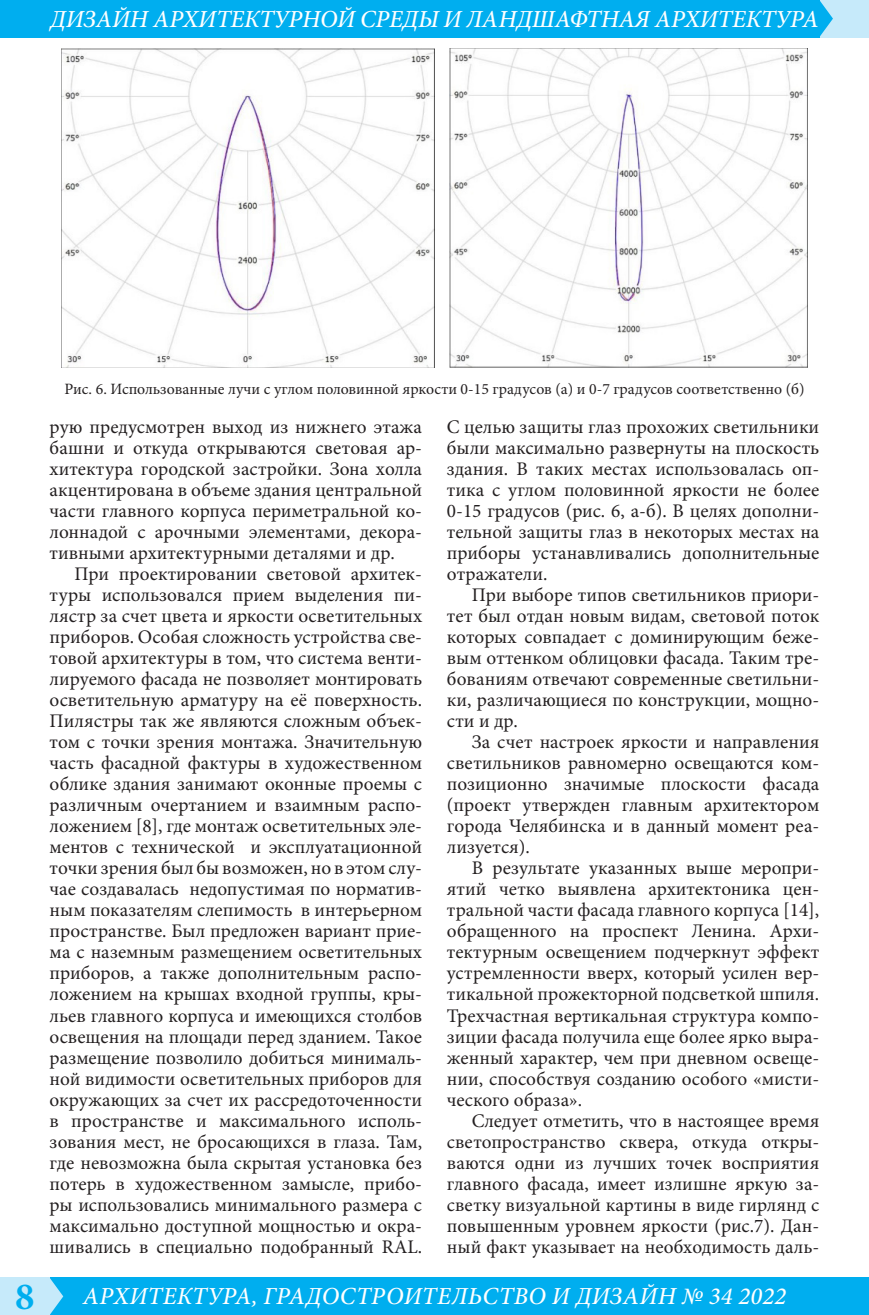
<style>
.page{position:relative;width:869px;height:1315px;background:#fff}
.page>*{position:absolute;margin:0;border:0;box-sizing:border-box;transform-origin:0 0}
.t1{font:700 38.5px "Minion Pro";color:#00aeef}
.t2{font:italic 500 24.5px "Minion Pro";letter-spacing:-.005em;color:#fff}
.t3{font:19.25px/21px "Minion Pro";color:#231f20;text-align:justify}
.Рисунок{font:15.75px "Minion Pro";color:#231f20}
</style>
<div class="page">
<div style="left:46px;top:1277px;width:822px;height:38px;background:#00aeef"></div>
<div style="left:819px;top:0;width:49px;height:37px;background:#c6eafa"></div>
<div style="left:0;top:1277px;width:50px;height:38px;background:#c6eafa"></div>
<div style="left:0;top:0;width:819px;height:37px;background:#00aeef"></div>
<svg style="left:50px;top:1278px;width:13px;height:37px"></svg>
<svg style="left:819px;top:0;width:13px;height:37px"></svg>
<img style="left:449px;top:49px;width:357px;height:318px">
<img style="left:62px;top:49px;width:372px;height:318px">
<p class="t2" style="left:50px;top:2px;width:769px">ДИЗАЙН АРХИТЕКТУРНОЙ СРЕДЫ И ЛАНДШАФТНАЯ АРХИТЕКТУРА</p>
<p class="Рисунок" style="left:64px;top:379px;width:741px">Рис. 6. Использованные лучи с углом половинной яркости 0-15 градусов (а) и 0-7 градусов соответственно (б)</p>
<p class="t3" style="left:50px;top:417px;width:374px">рую предусмотрен выход из нижнего этажа башни и откуда открываются световая ар&shy;хитектура городской застройки. Зона холла акцентирована в объеме здания центральной части главного корпуса периметральной ко&shy;лоннадой с арочными элементами, декора&shy;тивными архитектурными деталями и др.</p>
<p class="t3" style="left:50px;top:564px;width:374px;text-indent:25px">При проектировании световой архитек&shy;туры использовался прием выделения пи&shy;лястр за счет цвета и яркости осветительных приборов. Особая сложность устройства све&shy;товой архитектуры в том, что система венти&shy;лируемого фасада не позволяет монтировать осветительную арматуру на её поверхность.<br>Пилястры так же являются сложным объек&shy;том с точки зрения монтажа. Значительную часть фасадной фактуры в художественном облике здания занимают оконные проемы с различным очертанием и взаимным распо&shy;ложением [8], где монтаж осветительных эле&shy;ментов с технической и эксплуатационной точки зрения был бы возможен, но в этом слу&shy;чае создавалась недопустимая по норматив&shy;ным показателям слепимость в интерьерном пространстве. Был предложен вариант прие&shy;ма с наземным размещением осветительных приборов, а также дополнительным распо&shy;ложением на крышах входной группы, кры&shy;льев главного корпуса и имеющихся столбов освещения на площади перед зданием. Такое размещение позволило добиться минималь&shy;ной видимости осветительных приборов для окружающих за счет их рассредоточенности в пространстве и максимального исполь&shy;зования мест, не бросающихся в глаза. Там, где невозможна была скрытая установка без потерь в художественном замысле, прибо&shy;ры использовались минимального размера с максимально доступной мощностью и окра&shy;шивались в специально подобранный RAL.</p>
<p class="t3" style="left:446px;top:417px;width:374px">С целью защиты глаз прохожих светильники были максимально развернуты на плоскость здания. В таких местах использовалась оп&shy;тика с углом половинной яркости не более 0-15 градусов (рис. 6, а-б). В целях дополни&shy;тельной защиты глаз в некоторых местах на приборы устанавливались дополнительные отражатели.</p>
<p class="t3" style="left:446px;top:585px;width:374px;text-indent:25px">При выборе типов светильников приори&shy;тет был отдан новым видам, световой поток которых совпадает с доминирующим беже&shy;вым оттенком облицовки фасада. Таким тре&shy;бованиям отвечают современные светильни&shy;ки, различающиеся по конструкции, мощно&shy;сти и др.</p>
<p class="t3" style="left:446px;top:732px;width:374px;text-indent:25px">За счет настроек яркости и направления светильников равномерно освещаются ком&shy;позиционно значимые плоскости фасада (проект утвержден главным архитектором города Челябинска и в данный момент реа&shy;лизуется).</p>
<p class="t3" style="left:446px;top:858px;width:374px;text-indent:25px">В результате указанных выше меропри&shy;ятий четко выявлена архитектоника цен&shy;тральной части фасада главного корпуса [14], обращенного на проспект Ленина. Архи&shy;тектурным освещением подчеркнут эффект устремленности вверх, который усилен вер&shy;тикальной прожекторной подсветкой шпиля.<br>Трехчастная вертикальная структура компо&shy;зиции фасада получила еще более ярко выра&shy;женный характер, чем при дневном освеще&shy;нии, способствуя созданию особого «мисти&shy;ческого образа».</p>
<p class="t3" style="left:446px;top:1110px;width:374px;text-indent:25px">Следует отметить, что в настоящее время светопространство сквера, откуда откры&shy;ваются одни из лучших точек восприятия главного фасада, имеет излишне яркую за&shy;светку визуальной картины в виде гирлянд с повышенным уровнем яркости (рис.7). Дан&shy;ный факт указывает на необходимость даль-</p>
<h1 class="t1" style="left:15px;top:1269px;width:21px">8</h1>
<p class="t2" style="left:83px;top:1279px;width:704px">АРХИТЕКТУРА, ГРАДОСТРОИТЕЛЬСТВО И ДИЗАЙН № 34 2022</p>
</div>
